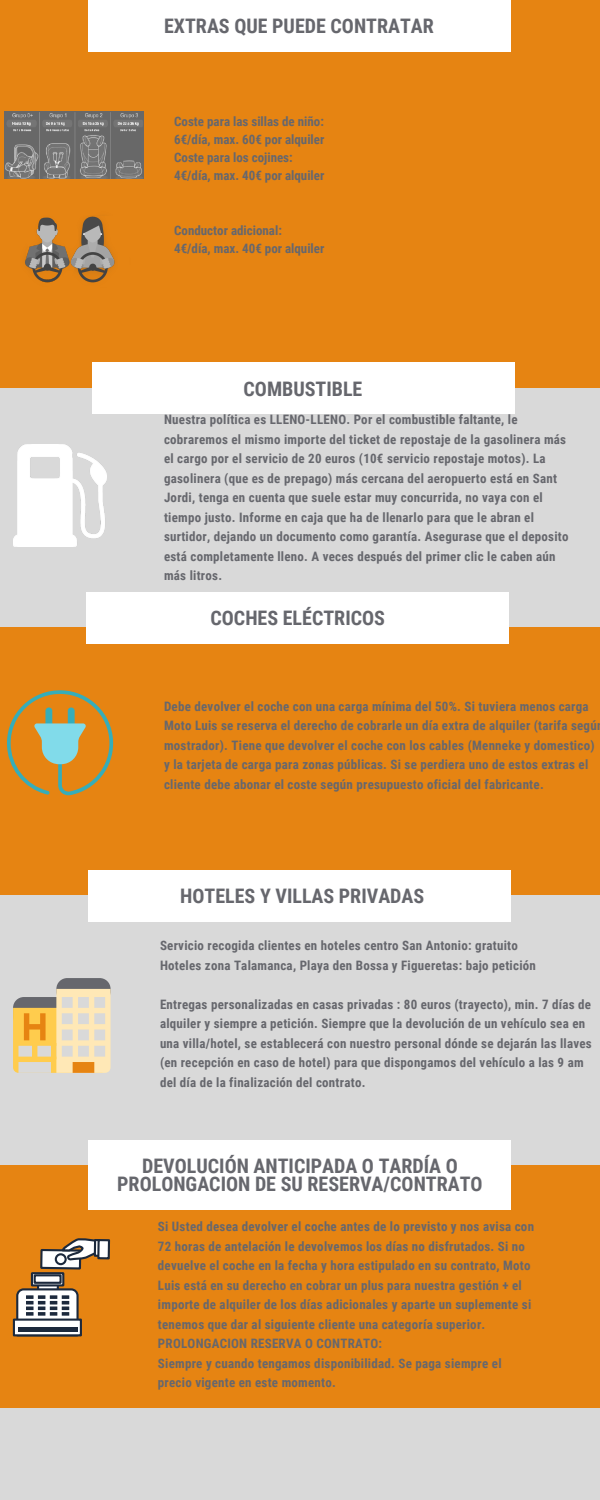
<style>
.page{position:relative;width:600px;height:1500px;background:#e68412}
.page>*{position:absolute;margin:0;border:0;box-sizing:border-box;transform-origin:0 0}
.t1{font:700 20px/18px "Roboto Condensed";color:#66676d;text-align:center}
.t2{font:700 13px/19.5px "Roboto Condensed";letter-spacing:.02em;color:#66676d}
.t3{font:700 13px "Roboto Condensed";color:#66676d}
</style>
<div class="page">
<div style="left:0;top:388px;width:600px;height:239px;background:#d9d9d9"></div>
<div style="left:88px;top:0;width:423px;height:52px;background:#fff"></div>
<div style="left:0;top:1408px;width:600px;height:92px;background:#d9d9d9"></div>
<div style="left:92px;top:363px;width:423px;height:51px;background:#fff"></div>
<div style="left:0;top:896px;width:600px;height:270px;background:#d9d9d9"></div>
<div style="left:86px;top:592px;width:423px;height:52px;background:#fff"></div>
<div style="left:88px;top:870px;width:424px;height:51px;background:#fff"></div>
<div style="left:56px;top:978px;width:55px;height:24px;background:#66676d;border-radius:11px"></div>
<svg style="left:13px;top:989px;width:98px;height:84px"></svg>
<img style="left:13px;top:444px;width:94px;height:102px">
<div style="left:88px;top:1140px;width:424px;height:69px;background:#fff"></div>
<div style="left:38px;top:1281px;width:20px;height:9px;background:#9197a0"></div>
<div style="left:37px;top:1280px;width:22px;height:11px;border:2px solid #1c293c"></div>
<div style="left:13px;top:1319px;width:69px;height:17px;border:2px solid #1c293c"></div>
<svg style="left:15px;top:1287px;width:65px;height:49px;background:#a6a6a7"></svg>
<div style="left:31px;top:1272px;width:33px;height:14px;border:2px solid #1c293c"></div>
<div style="left:35px;top:1275px;width:26px;height:8px;background:#fff"></div>
<div style="left:34px;top:1274px;width:28px;height:10px;border:2px solid #1c293c"></div>
<svg style="left:40px;top:1238px;width:62px;height:32px"></svg>
<div style="left:94px;top:1239px;width:6px;height:18px;border:2px solid #1c293c"></div>
<div style="left:98px;top:1240px;width:11px;height:18px;background:#fff"></div>
<div style="left:97px;top:1239px;width:13px;height:20px;border:2px solid #1c293c"></div>
<img style="left:25px;top:216px;width:90px;height:67px">
<img style="left:4px;top:111px;width:139px;height:68px">
<svg style="left:7px;top:690px;width:106px;height:105px"></svg>
<p class="t1" style="left:164px;top:17px;width:271px">EXTRAS QUE PUEDE CONTRATAR</p>
<p class="t3" style="left:174px;top:114px;width:151px">Coste para las sillas de niño:</p>
<p class="t3" style="left:174px;top:132px;width:152px">6€/día, max. 60€ por alquiler</p>
<p class="t3" style="left:174px;top:150px;width:120px">Coste para los cojines:</p>
<p class="t3" style="left:174px;top:168px;width:152px">4€/día, max. 40€ por alquiler</p>
<p class="t3" style="left:174px;top:223px;width:109px">Conductor adicional:</p>
<p class="t3" style="left:174px;top:241px;width:152px">4€/día, max. 40€ por alquiler</p>
<p class="t1" style="left:244px;top:380px;width:120px">COMBUSTIBLE</p>
<p class="t2" style="left:164px;top:410px;width:406px">Nuestra política es LLENO-LLENO. Por el combustible faltante, le cobraremos el mismo importe del ticket de repostaje de la gasolinera más el cargo por el servicio de 20 euros (10€ servicio repostaje motos). La gasolinera (que es de prepago) más cercana del aeropuerto está en Sant Jordi, tenga en cuenta que suele estar muy concurrida, no vaya con el tiempo justo. Informe en caja que ha de llenarlo para que le abran el surtidor, dejando un documento como garantía. Asegurase que el deposito está completamente lleno. A veces después del primer clic le caben aún más litros.</p>
<p class="t1" style="left:210px;top:610px;width:176px">COCHES ELÉCTRICOS</p>
<p class="t2" style="left:164px;top:696px;width:434px">Debe devolver el coche con una carga mínima del 50%. Si tuviera menos carga Moto Luis se reserva el derecho de cobrarle un día extra de alquiler (tarifa segú mostrador). Tiene que devolver el coche con los cables (Menneke y domestico) y la tarjeta de carga para zonas públicas. Si se perdiera uno de estos extras el cliente debe abonar el coste según presupuesto oficial del fabricante.</p>
<p class="t1" style="left:180px;top:887px;width:246px">HOTELES Y VILLAS PRIVADAS</p>
<p class="t2" style="left:160px;top:936px;width:359px">Servicio recogida clientes en hoteles centro San Antonio: gratuito</p>
<p class="t2" style="left:160px;top:955px;width:377px">Hoteles zona Talamanca, Playa den Bossa y Figueretas: bajo petición</p>
<p class="t2" style="left:160px;top:994px;width:433px">Entregas personalizadas en casas privadas : 80 euros (trayecto), min. 7 días de alquiler y siempre a petición. Siempre que la devolución de un vehículo sea en una villa/hotel, se establecerá con nuestro personal dónde se dejarán las llaves (en recepción en caso de hotel) para que dispongamos del vehículo a las 9 am del día de la finalización del contrato.</p>
<p class="t1" style="left:117px;top:1157px;width:367px">DEVOLUCIÓN ANTICIPADA O TARDÍA O<br>PROLONGACION DE SU RESERVA/CONTRATO</p>
<p class="t2" style="left:158px;top:1217px;width:378px">Si Usted desea devolver el coche antes de lo previsto y nos avisa con 72 horas de antelación le devolvemos los días no disfrutados. Si no devuelve el coche en la fecha y hora estipulado en su contrato, Moto Luis está en su derecho en cobrar un plus para nuestra gestión + el importe de alquiler de los días adicionales y aparte un suplemente si tenemos que dar al siguiente cliente una categoría superior.<br>PROLONGACION RESERVA O CONTRATO:</p>
<p class="t2" style="left:158px;top:1353px;width:345px">Siempre y cuando tengamos disponibilidad. Se paga siempre el precio vigente en este momento.</p>
</div>
